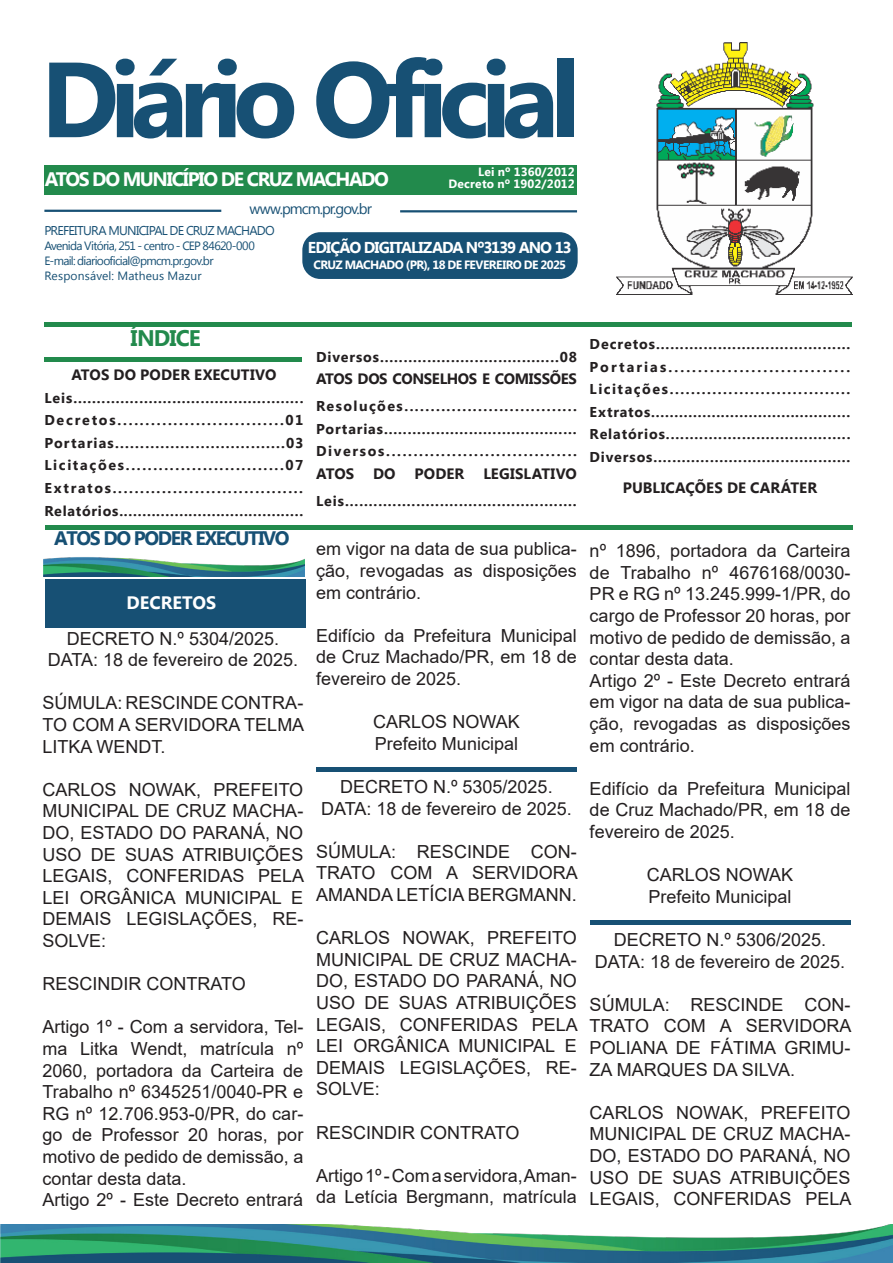
<style>
.page{position:relative;width:893px;height:1263px;background:#fff}
.page>*{position:absolute;margin:0;border:0;box-sizing:border-box;transform-origin:0 0}
.t1{font:700 106.5px "Myanmar Text";letter-spacing:-.085em;color:#175074}
.t2{font:700 22.5px "Myanmar Text";letter-spacing:-.04em;color:#228a4c}
.t3{font:700 19.5px "Myanmar Text";letter-spacing:-.075em;color:#fff}
.t4{font:700 19.5px "Myanmar Text";letter-spacing:-.07em;color:#175074}
.t5{font:18px/21.6px "Arial";color:#231f20;text-align:justify}
.t6{font:700 18px "Myanmar Text";color:#fff}
.t7{font:700 15.75px "Myanmar Text";letter-spacing:-.055em;color:#fff}
.t8{font:700 15px "Myanmar Text";color:#231f20}
.t9{font:700 15px "Myanmar Text";letter-spacing:-.025em;color:#231f20}
.t10{font:15px "Myanmar Text";letter-spacing:-.065em;color:#175074}
.t11{font:700 14.25px "Myanmar Text";letter-spacing:.08em;color:#231f20}
.t12{font:700 14.25px "Myanmar Text";letter-spacing:.06em;color:#231f20}
.t13{font:700 14.25px "Myanmar Text";letter-spacing:.115em;color:#231f20}
.t14{font:700 14.25px "Myanmar Text";letter-spacing:.055em;color:#231f20}
.t15{font:700 14.25px "Myanmar Text";letter-spacing:.05em;color:#231f20}
.t16{font:700 14.25px "Myanmar Text";letter-spacing:.105em;color:#231f20}
.t17{font:700 14.25px "Myanmar Text";letter-spacing:.125em;color:#231f20}
.t18{font:700 14.25px "Myanmar Text";letter-spacing:.145em;color:#231f20}
.t19{font:12.75px "Myanmar Text";letter-spacing:-.06em;color:#175074}
.t20{font:12px "Myanmar Text";letter-spacing:-.055em;color:#175074}
.t21{font:700 12px "Myanmar Text";letter-spacing:-.05em;color:#fff}
.t22{font:12px "Myanmar Text";letter-spacing:.015em;color:#175074}
.t23{font:700 12px "Myanmar Text";letter-spacing:.015em;color:#fff}
.t24{font:700 12px "Myanmar Text";letter-spacing:.005em;color:#fff}
</style>
<div class="page">
<img style="left:616px;top:42px;width:236px;height:252px">
<div style="left:44px;top:165px;width:533px;height:29px;background:#228a4c"></div>
<hr style="left:44px;top:210px;width:177px;height:2px;background:#175074">
<hr style="left:400px;top:210px;width:177px;height:2px;background:#175074">
<div style="left:302px;top:232px;width:276px;height:47px;background:#175074;border-radius:18px"></div>
<hr style="left:44px;top:322px;width:808px;height:4px;background:#228a4c">
<hr style="left:45px;top:525px;width:808px;height:4px;background:#228a4c">
<div style="left:44px;top:357px;width:258px;height:5px;background:#228a4c"></div>
<img style="left:0;top:1224px;width:893px;height:39px">
<img style="left:43px;top:557px;width:261px;height:20px">
<svg style="left:590px;top:920px;width:260px;height:4px"></svg>
<svg style="left:316px;top:767px;width:261px;height:4px"></svg>
<div style="left:45px;top:579px;width:261px;height:49px;background:#175074"></div>
<p class="t1" style="left:41px;top:38px;width:541px">Diário Oficial</p>
<p class="t3" style="left:45px;top:168px;width:346px">ATOS DO MUNICÍPIO DE CRUZ MACHADO</p>
<p class="t24" style="left:478px;top:164px;width:98px">Lei nº 1360/2012</p>
<p class="t23" style="left:448px;top:176px;width:128px">Decreto nº 1902/2012</p>
<p class="t10" style="left:249px;top:200px;width:124px">www.pmcm.pr.gov.br</p>
<p class="t19" style="left:44px;top:223px;width:232px">PREFEITURA MUNICIPAL DE CRUZ MACHADO</p>
<p class="t20" style="left:44px;top:239px;width:212px">Avenida Vitória, 251 - centro - CEP 84620-000</p>
<p class="t20" style="left:44px;top:254px;width:171px">E-mail: diariooficial@pmcm.pr.gov.br</p>
<p class="t22" style="left:44px;top:269px;width:159px">Responsável: Matheus Mazur</p>
<p class="t7" style="left:308px;top:238px;width:265px">EDIÇÃO DIGITALIZADA Nº3139 ANO 13</p>
<p class="t21" style="left:313px;top:258px;width:254px">CRUZ MACHADO (PR), 18 DE FEVEREIRO DE 2025</p>
<p class="t2" style="left:131px;top:325px;width:72px">ÍNDICE</p>
<p class="t8" style="left:71px;top:366px;width:207px">ATOS DO PODER EXECUTIVO</p>
<p class="t11" style="left:44px;top:390px;width:261px">Leis.................................................</p>
<p class="t17" style="left:44px;top:412px;width:260px">Decretos..............................01</p>
<p class="t11" style="left:44px;top:435px;width:261px">Portarias..................................03</p>
<p class="t13" style="left:44px;top:457px;width:260px">Licitações.............................07</p>
<p class="t13" style="left:44px;top:480px;width:260px">Extratos...................................</p>
<p class="t15" style="left:44px;top:502px;width:260px">Relatórios........................................</p>
<p class="t4" style="left:54px;top:527px;width:237px">ATOS DO PODER EXECUTIVO</p>
<p class="t6" style="left:127px;top:592px;width:91px">DECRETOS</p>
<p class="t5" style="left:67px;top:627px;width:214px">DECRETO N.º 5304/2025.</p>
<p class="t5" style="left:48px;top:649px;width:252px">DATA: 18 de fevereiro de 2025.</p>
<p class="t5" style="left:43px;top:692px;width:263px">SÚMULA: RESCINDE CONTRA-TO COM A SERVIDORA TELMA LITKA WENDT.</p>
<p class="t5" style="left:43px;top:778px;width:263px">CARLOS NOWAK, PREFEITO MUNICIPAL DE CRUZ MACHA-DO, ESTADO DO PARANÁ, NO USO DE SUAS ATRIBUIÇÕES LEGAIS, CONFERIDAS PELA LEI ORGÂNICA MUNICIPAL E DEMAIS LEGISLAÇÕES, RE-SOLVE:</p>
<p class="t5" style="left:43px;top:973px;width:205px">RESCINDIR CONTRATO</p>
<p class="t5" style="left:43px;top:1016px;width:262px">Artigo 1º - Com a servidora, Tel&shy;ma Litka Wendt, matrícula nº 2060, portadora da Carteira de Trabalho nº 6345251/0040-PR e RG nº 12.706.953-0/PR, do car&shy;go de Professor 20 horas, por motivo de pedido de demissão, a contar desta data.</p>
<p class="t5" style="left:43px;top:1189px;width:262px">Artigo 2º - Este Decreto entrará</p>
<p class="t12" style="left:316px;top:348px;width:262px">Diversos......................................08</p>
<p class="t9" style="left:316px;top:370px;width:262px">ATOS DOS CONSELHOS E COMISSÕES</p>
<p class="t11" style="left:316px;top:398px;width:262px">Resoluções.................................</p>
<p class="t12" style="left:316px;top:420px;width:262px">Portarias.........................................</p>
<p class="t13" style="left:316px;top:443px;width:262px">Diversos...................................</p>
<p class="t8" style="left:316px;top:465px;width:40px">ATOS</p>
<p class="t8" style="left:373px;top:465px;width:24px">DO</p>
<p class="t8" style="left:415px;top:465px;width:51px">PODER</p>
<p class="t8" style="left:483px;top:465px;width:95px">LEGISLATIVO</p>
<p class="t11" style="left:316px;top:492px;width:262px">Leis.................................................</p>
<p class="t5" style="left:316px;top:538px;width:262px">em vigor na data de sua publica&shy;ção, revogadas as disposições em contrário.</p>
<p class="t5" style="left:316px;top:624px;width:262px">Edifício da Prefeitura Municipal de Cruz Machado/PR, em 18 de fevereiro de 2025.</p>
<p class="t5" style="left:373px;top:711px;width:148px">CARLOS NOWAK</p>
<p class="t5" style="left:375px;top:732px;width:145px">Prefeito Municipal</p>
<p class="t5" style="left:340px;top:776px;width:214px">DECRETO N.º 5305/2025.</p>
<p class="t5" style="left:321px;top:797px;width:252px">DATA: 18 de fevereiro de 2025.</p>
<p class="t5" style="left:316px;top:840px;width:263px">SÚMULA: RESCINDE CON-TRATO COM A SERVIDORA AMANDA LETÍCIA BERGMANN.</p>
<p class="t5" style="left:316px;top:927px;width:263px">CARLOS NOWAK, PREFEITO MUNICIPAL DE CRUZ MACHA-DO, ESTADO DO PARANÁ, NO USO DE SUAS ATRIBUIÇÕES LEGAIS, CONFERIDAS PELA LEI ORGÂNICA MUNICIPAL E DEMAIS LEGISLAÇÕES, RE-SOLVE:</p>
<p class="t5" style="left:316px;top:1121px;width:205px">RESCINDIR CONTRATO</p>
<p class="t5" style="left:316px;top:1164px;width:262px">Artigo 1º - Com a servidora, Aman&shy;da Letícia Bergmann, matrícula</p>
<p class="t11" style="left:590px;top:336px;width:262px">Decretos.........................................</p>
<p class="t18" style="left:590px;top:359px;width:262px">Portarias...............................</p>
<p class="t16" style="left:590px;top:381px;width:262px">Licitações..................................</p>
<p class="t14" style="left:590px;top:404px;width:262px">Extratos...........................................</p>
<p class="t12" style="left:590px;top:426px;width:262px">Relatórios.......................................</p>
<p class="t12" style="left:590px;top:449px;width:262px">Diversos..........................................</p>
<p class="t8" style="left:623px;top:479px;width:196px">PUBLICAÇÕES DE CARÁTER</p>
<p class="t5" style="left:590px;top:540px;width:262px">nº 1896, portadora da Carteira de Trabalho nº 4676168/0030- PR e RG nº 13.245.999-1/PR, do cargo de Professor 20 horas, por motivo de pedido de demissão, a contar desta data.</p>
<p class="t5" style="left:590px;top:669px;width:262px">Artigo 2º - Este Decreto entrará em vigor na data de sua publica&shy;ção, revogadas as disposições em contrário.</p>
<p class="t5" style="left:590px;top:777px;width:262px">Edifício da Prefeitura Municipal de Cruz Machado/PR, em 18 de fevereiro de 2025.</p>
<p class="t5" style="left:647px;top:864px;width:148px">CARLOS NOWAK</p>
<p class="t5" style="left:648px;top:885px;width:145px">Prefeito Municipal</p>
<p class="t5" style="left:614px;top:929px;width:214px">DECRETO N.º 5306/2025.</p>
<p class="t5" style="left:595px;top:950px;width:252px">DATA: 18 de fevereiro de 2025.</p>
<p class="t5" style="left:590px;top:993px;width:263px">SÚMULA: RESCINDE CON-TRATO COM A SERVIDORA POLIANA DE FÁTIMA GRIMU-ZA MARQUES DA SILVA.</p>
<p class="t5" style="left:590px;top:1101px;width:263px">CARLOS NOWAK, PREFEITO MUNICIPAL DE CRUZ MACHA-DO, ESTADO DO PARANÁ, NO USO DE SUAS ATRIBUIÇÕES LEGAIS, CONFERIDAS PELA</p>
</div>
